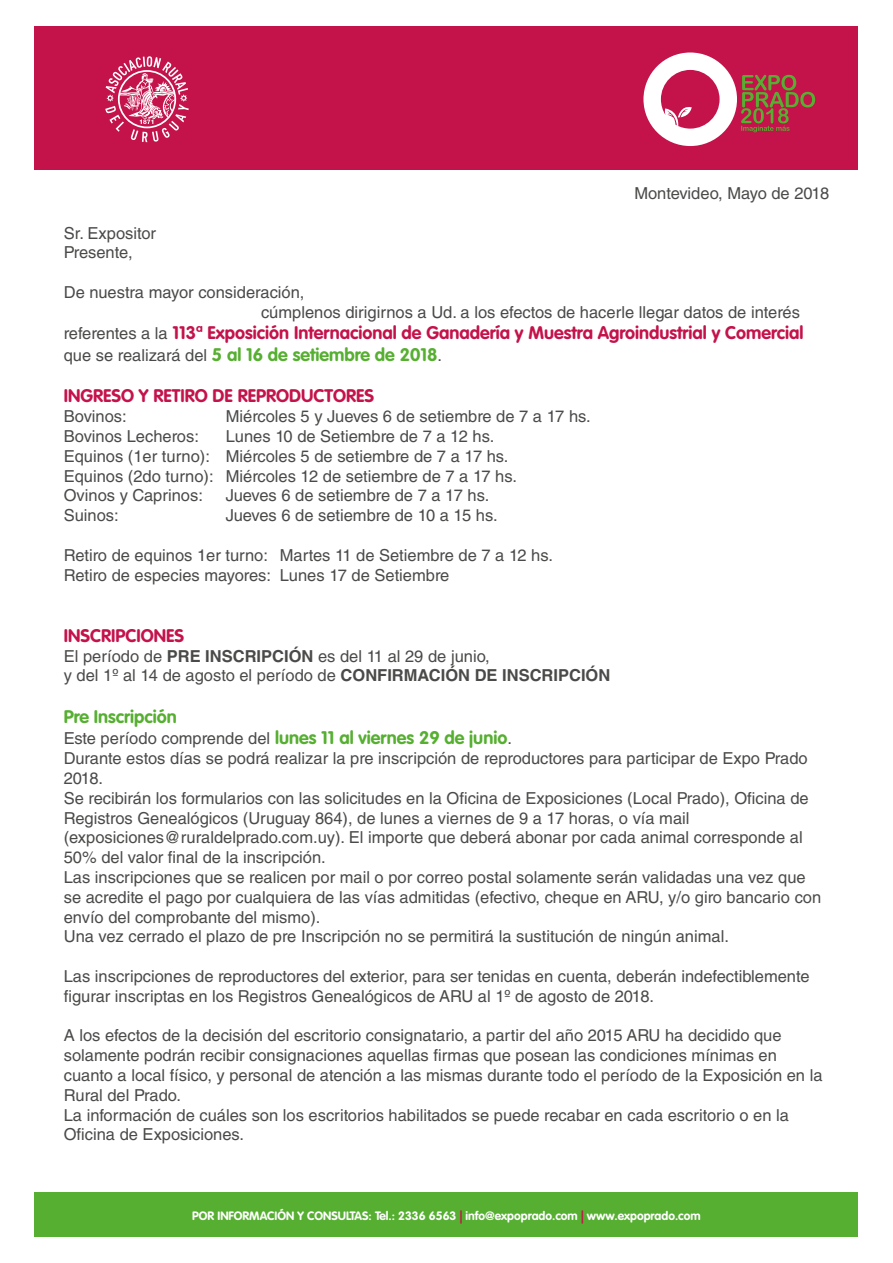
<style>
.page{position:relative;width:893px;height:1263px;background:#fff}
.page>*{position:absolute;margin:0;border:0;box-sizing:border-box;transform-origin:0 0}
.t1{font:700 18px/21.6px "VAG Rounded Std";color:#c4124b}
.t2{font:700 18px/21.6px "VAG Rounded Std";color:#56af31}
.t3{font:16.5px/19.8px "Helvetica LT Std";color:#4a4a49}
.t4{font:700 12px "VAG Rounded Std";color:#fff}
.s1{font-family:"Helvetica LT Std";font-weight:400;font-size:16.5px;color:#4a4a49}
.s2{color:#56af31}
.s3{font-weight:700}
.s4{color:#c4124b}
</style>
<div class="page">
<div style="left:35px;top:27px;width:823px;height:143px;background:#c4124b"></div>
<svg style="left:105px;top:56px;width:84px;height:86px"></svg>
<svg style="left:643px;top:52px;width:172px;height:94px"></svg>
<div style="left:35px;top:1192px;width:823px;height:44px;background:#56af31"></div>
<p class="t3" style="left:634px;top:183px;width:196px">Montevideo, Mayo de 2018</p>
<p class="t3" style="left:64px;top:223px;width:94px">Sr. Expositor<br>Presente,</p>
<p class="t3" style="left:261px;top:282px;width:540px;text-indent:-197px">De nuestra mayor consideración,<br>cúmplenos dirigirnos a Ud. a los efectos de hacerle llegar datos de interés</p>
<p class="t1" style="left:64px;top:323px;width:741px"><span class="s1">referentes a la</span> 113ª Exposición Internacional de Ganadería y Muestra Agroindustrial y Comercial <span class="s1">que se realizará del</span> <span class="s2">5 al 16 de setiembre de 2018</span><span class="s1">.</span></p>
<p class="t1" style="left:64px;top:386px;width:312px">INGRESO Y RETIRO DE REPRODUCTORES</p>
<p class="t3" style="left:64px;top:406px;width:65px">Bovinos:</p>
<p class="t3" style="left:226px;top:406px;width:366px">Miércoles 5 y Jueves 6 de setiembre de 7 a 17 hs.</p>
<p class="t3" style="left:64px;top:426px;width:137px">Bovinos Lecheros:</p>
<p class="t3" style="left:64px;top:426px;width:455px;text-indent:162px">Lunes 10 de Setiembre de 7 a 12 hs.<br>Equinos (1er turno): Miércoles 5 de setiembre de 7 a 17 hs.<br>Equinos (2do turno): Miércoles 12 de setiembre de 7 a 17 hs.<br>Ovinos y Caprinos:</p>
<p class="t3" style="left:226px;top:486px;width:265px">Jueves 6 de setiembre de 7 a 17 hs.</p>
<p class="t3" style="left:64px;top:505px;width:57px">Suinos:</p>
<p class="t3" style="left:226px;top:505px;width:273px">Jueves 6 de setiembre de 10 a 15 hs.</p>
<p class="t3" style="left:64px;top:545px;width:491px">Retiro de equinos 1er turno: Martes 11 de Setiembre de 7 a 12 hs.<br>Retiro de especies mayores: Lunes 17 de Setiembre</p>
<p class="t1" style="left:64px;top:625px;width:122px">INSCRIPCIONES</p>
<p class="t3" style="left:64px;top:646px;width:548px">El período de <span class="s3">PRE INSCRIPCIÓN</span> es del 11 al 29 de junio,<br>y del 1º al 14 de agosto el período de <span class="s3">CONFIRMACIÓN DE INSCRIPCIÓN</span></p>
<p class="t2" style="left:64px;top:706px;width:450px">Pre Inscripción<br><span class="s1">Este período comprende del</span> lunes 11 al viernes 29 de junio<span class="s1">.</span></p>
<p class="t3" style="left:64px;top:748px;width:759px">Durante estos días se podrá realizar la pre inscripción de reproductores para participar de Expo Prado 2018.<br>Se recibirán los formularios con las solicitudes en la Oficina de Exposiciones (Local Prado), Oficina de Registros Genealógicos (Uruguay 864), de lunes a viernes de 9 a 17 horas, o vía mail (exposiciones@ruraldelprado.com.uy). El importe que deberá abonar por cada animal corresponde al 50% del valor final de la inscripción.<br>Las inscripciones que se realicen por mail o por correo postal solamente serán validadas una vez que se acredite el pago por cualquiera de las vías admitidas (efectivo, cheque en ARU, y/o giro bancario con envío del comprobante del mismo).<br>Una vez cerrado el plazo de pre Inscripción no se permitirá la sustitución de ningún animal.</p>
<p class="t3" style="left:64px;top:966px;width:747px">Las inscripciones de reproductores del exterior, para ser tenidas en cuenta, deberán indefectiblemente figurar inscriptas en los Registros Genealógicos de ARU al 1º de agosto de 2018.</p>
<p class="t3" style="left:64px;top:1026px;width:760px">A los efectos de la decisión del escritorio consignatario, a partir del año 2015 ARU ha decidido que solamente podrán recibir consignaciones aquellas firmas que posean las condiciones mínimas en cuanto a local físico, y personal de atención a las mismas durante todo el período de la Exposición en la Rural del Prado.<br>La información de cuáles son los escritorios habilitados se puede recabar en cada escritorio o en la Oficina de Exposiciones.</p>
<p class="t4" style="left:192px;top:1208px;width:510px">POR INFORMACIÓN Y CONSULTAS: Tel.: 2336 6563 <span class="s4">|</span> info@expoprado.com <span class="s4">|</span> www.expoprado.com</p>
</div>
